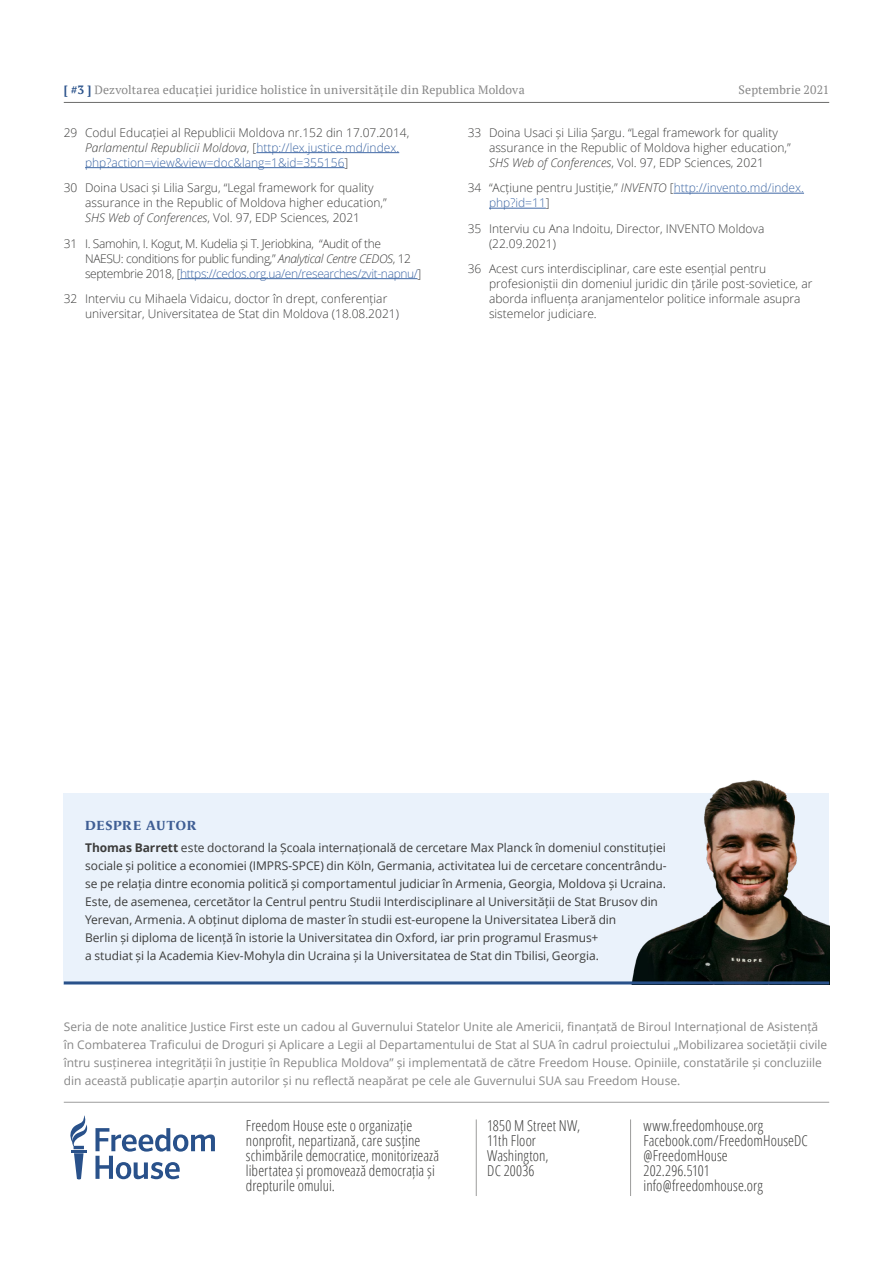
<style>
.page{position:relative;width:893px;height:1263px;background:#fff}
.page>*{position:absolute;margin:0;border:0;box-sizing:border-box;transform-origin:0 0}
.t1{font:300 condensed 15px/15px "Open Sans";letter-spacing:.005em;color:#3c3c3b}
.t2{font:700 13.5px "Le Monde Journal Std";letter-spacing:.055em;color:#3f5e94}
.t3{font:300 12px/15px "Open Sans";color:#3c3c3b}
.t4{font:12px/18px "Open Sans";letter-spacing:-.005em;color:#3c3c3b}
.t5{font:12px/18px "Open Sans";color:#878787}
.t6{font:300 12px/15px "Open Sans";color:#3f68a5}
.t7{font:300 12px/15px "Open Sans";letter-spacing:-.03em;color:#3c3c3b}
.t8{font:12px "PT Serif";letter-spacing:.01em;color:#878787}
.s1{font-weight:700;color:#29518a}
.s2{color:#3c3c3b}
.s3{font-style:italic;color:#3c3c3b}
.s4{font-style:italic}
.s5{color:#3f68a5}
.s6{font-weight:700}
</style>
<div class="page">
<hr style="left:64px;top:102px;width:765px;height:1px;background:#6b6b6a">
<hr style="left:256px;top:152px;width:143px;height:1px;background:#3f68a5">
<hr style="left:85px;top:167px;width:259px;height:1px;background:#3f68a5">
<hr style="left:180px;top:278px;width:238px;height:1px;background:#3f68a5">
<hr style="left:674px;top:193px;width:130px;height:1px;background:#3f68a5">
<hr style="left:489px;top:208px;width:57px;height:1px;background:#3f68a5">
<svg style="left:70px;top:1115px;width:18px;height:65px"></svg>
<svg style="left:95px;top:1128px;width:120px;height:51px"></svg>
<hr style="left:64px;top:1102px;width:765px;height:1px;background:#9d9d9c">
<hr style="left:630px;top:1119px;width:1px;height:77px;background:#9d9d9c">
<hr style="left:476px;top:1119px;width:1px;height:77px;background:#9d9d9c">
<div style="left:64px;top:793px;width:765px;height:191px;background:#eaf2fb"></div>
<img style="left:632px;top:780px;width:197px;height:201px">
<hr style="left:64px;top:981px;width:765px;height:3px;background:#29518a">
<p class="t8" style="left:64px;top:82px;width:462px"><span class="s1">[ #3 ]</span> Dezvoltarea educației juridice holistice în universitățile din Republica Moldova</p>
<p class="t8" style="left:739px;top:82px;width:92px">Septembrie 2021</p>
<p class="t6" style="left:85px;top:125px;width:326px;text-indent:-21px"><span class="s2">29 Codul Educației al Republicii Moldova nr.152 din 17.07.2014,<br></span><span class="s3">Parlamentul Republicii Moldova</span><span class="s2">, [</span>http://lex.justice.md/index. php?action=view&amp;view=doc&amp;lang=1&amp;id=355156<span class="s2">]</span></p>
<p class="t3" style="left:85px;top:180px;width:303px;text-indent:-21px">30 Doina Usaci și Lilia Sargu, “Legal framework for quality assurance in the Republic of Moldova higher education,”<br><span class="s4">SHS Web of Conferences</span>, Vol. 97, EDP Sciences, 2021</p>
<p class="t7" style="left:85px;top:236px;width:338px;text-indent:-21px">31 I. Samohin, I. Kogut, M. Kudelia și T. Jeriobkina, “Audit of the<br>NAESU: conditions for public funding,” <span class="s4">Analytical Centre CEDOS</span>, 12 septembrie 2018, [<span class="s5">https://cedos.org.ua/en/researches/zvit-napnu/</span>]</p>
<p class="t3" style="left:85px;top:291px;width:315px;text-indent:-21px">32 Interviu cu Mihaela Vidaicu, doctor în drept, conferențiar universitar, Universitatea de Stat din Moldova (18.08.2021)</p>
<p class="t3" style="left:489px;top:125px;width:303px;text-indent:-21px">33 Doina Usaci și Lilia Șargu. “Legal framework for quality assurance in the Republic of Moldova higher education,”<br><span class="s4">SHS Web of Conferences</span>, Vol. 97, EDP Sciences, 2021</p>
<p class="t6" style="left:489px;top:180px;width:317px;text-indent:-21px"><span class="s2">34 “Acțiune pentru Justiție,”</span> <span class="s3">INVENTO</span> <span class="s2">[</span>http://invento.md/index. php?id=11<span class="s2">]</span></p>
<p class="t3" style="left:489px;top:221px;width:277px;text-indent:-21px">35 Interviu cu Ana Indoitu, Director, INVENTO Moldova (22.09.2021)</p>
<p class="t3" style="left:489px;top:261px;width:325px;text-indent:-21px">36 Acest curs interdisciplinar, care este esențial pentru profesioniștii din domeniul juridic din țările post-sovietice, ar aborda influența aranjamentelor politice informale asupra sistemelor judiciare.</p>
<p class="t2" style="left:85px;top:818px;width:113px">DESPRE AUTOR</p>
<p class="t4" style="left:85px;top:839px;width:583px"><span class="s6">Thomas Barrett</span> este doctorand la Școala internațională de cercetare Max Planck în domeniul constituției sociale și politice a economiei (IMPRS-SPCE) din Köln, Germania, activitatea lui de cercetare concentrându&shy;se pe relația dintre economia politică și comportamentul judiciar în Armenia, Georgia, Moldova și Ucraina.<br>Este, de asemenea, cercetător la Centrul pentru Studii Interdisciplinare al Universității de Stat Brusov din Yerevan, Armenia. A obținut diploma de master în studii est-europene la Universitatea Liberă din<br>Berlin și diploma de licență în istorie la Universitatea din Oxford, iar prin programul Erasmus+<br>a studiat și la Academia Kiev-Mohyla din Ucraina și la Universitatea de Stat din Tbilisi, Georgia.</p>
<p class="t5" style="left:64px;top:1017px;width:765px">Seria de note analitice Justice First este un cadou al Guvernului Statelor Unite ale Americii, finanțată de Biroul Internațional de Asistență în Combaterea Traficului de Droguri și Aplicare a Legii al Departamentului de Stat al SUA în cadrul proiectului „Mobilizarea societății civile întru susținerea integrității în justiție în Republica Moldova” și implementată de către Freedom House. Opiniile, constatările și concluziile din această publicație aparțin autorilor și nu reflectă neapărat pe cele ale Guvernului SUA sau Freedom House.</p>
<p class="t1" style="left:644px;top:1117px;width:166px">www.freedomhouse.org<br>Facebook.com/FreedomHouseDC @FreedomHouse<br>202.296.5101 info@freedomhouse.org</p>
<p class="t1" style="left:246px;top:1117px;width:195px">Freedom House este o organizație nonprofit, nepartizană, care susține schimbările democratice, monitorizează libertatea și promovează democrația și drepturile omului.</p>
<p class="t1" style="left:487px;top:1117px;width:94px">1850 M Street NW,<br>11th Floor<br>Washington,<br>DC 20036</p>
</div>
